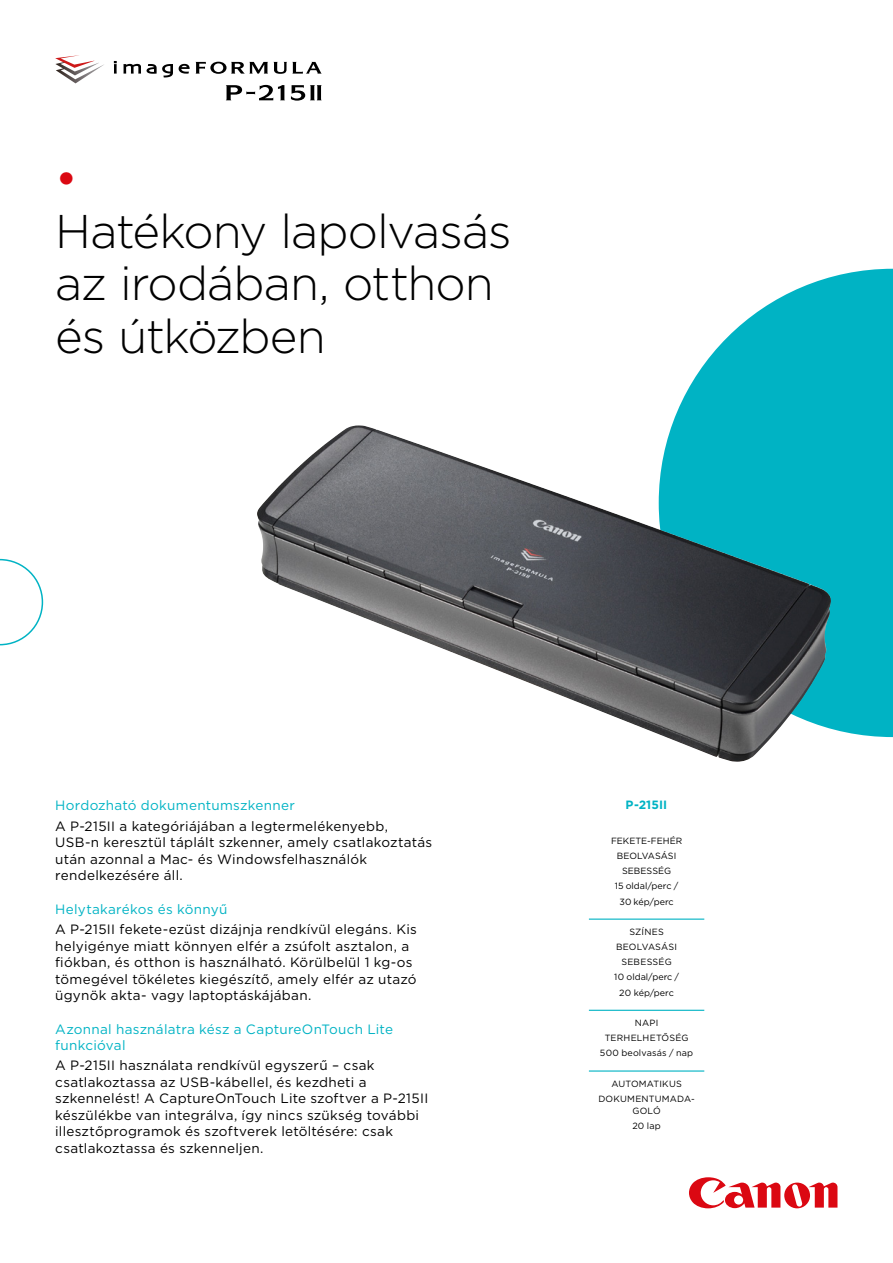
<style>
.page{position:relative;width:893px;height:1263px;background:#fff}
.page>*{position:absolute;margin:0;border:0;box-sizing:border-box;transform-origin:0 0}
.t1{font:300 47.25px/52.5px "Gotham";letter-spacing:-.025em;color:#000}
.t2{font:47.25px "Gotham";color:#db0812}
.t3{font:13.5px/16.5px "Gotham";letter-spacing:.02em;color:#000}
.t4{font:13.5px/16.2px "Gotham";letter-spacing:.02em;color:#00b3c4}
.t5{font:700 12px "Gotham";letter-spacing:.01em;color:#00b3c4}
.t6{font:9px/15.1px "Gotham";letter-spacing:.01em;color:#000;text-align:center}
</style>
<div class="page">
<svg style="left:689px;top:1177px;width:148px;height:31px"></svg>
<svg style="left:672px;top:269px;width:221px;height:468px;fill:#00b3c4"></svg>
<svg style="left:0;top:559px;width:43px;height:86px"></svg>
<hr style="left:589px;top:918px;width:115px;height:2px;background:#00b3c4">
<hr style="left:589px;top:1010px;width:115px;height:1px;background:#00b3c4">
<hr style="left:589px;top:1070px;width:115px;height:1px;background:#00b3c4">
<img style="left:257px;top:425px;width:575px;height:337px">
<svg style="left:55px;top:62px;width:49px;height:21px"></svg>
<svg style="left:114px;top:61px;width:3px;height:13px"></svg>
<svg style="left:123px;top:64px;width:18px;height:10px"></svg>
<svg style="left:147px;top:64px;width:26px;height:13px"></svg>
<svg style="left:179px;top:62px;width:143px;height:12px"></svg>
<svg style="left:226px;top:85px;width:59px;height:15px"></svg>
<svg style="left:291px;top:85px;width:31px;height:16px"></svg>
<h1 class="t2" style="left:55px;top:148px;width:24px">•</h1>
<h1 class="t1" style="left:55px;top:203px;width:458px">Hatékony lapolvasás az irodában, otthon és útközben</h1>
<p class="t4" style="left:55px;top:797px;width:241px">Hordozható dokumentumszkenner</p>
<p class="t3" style="left:55px;top:817px;width:379px">A P-215II a kategóriájában a legtermelékenyebb, USB-n keresztül táplált szkenner, amely csatlakoztatás után azonnal a Mac- és Windowsfelhasználók rendelkezésére áll.</p>
<p class="t4" style="left:55px;top:900px;width:174px">Helytakarékos és könnyű</p>
<p class="t3" style="left:55px;top:921px;width:363px">A P-215II fekete-ezüst dizájnja rendkívül elegáns. Kis helyigénye miatt könnyen elfér a zsúfolt asztalon, a fiókban, és otthon is használható. Körülbelül 1 kg-os tömegével tökéletes kiegészítő, amely elfér az utazó ügynök akta- vagy laptoptáskájában.</p>
<p class="t4" style="left:55px;top:1020px;width:339px">Azonnal használatra kész a CaptureOnTouch Lite funkcióval</p>
<p class="t3" style="left:55px;top:1057px;width:375px">A P-215II használata rendkívül egyszerű – csak csatlakoztassa az USB-kábellel, és kezdheti a szkennelést! A CaptureOnTouch Lite szoftver a P-215II készülékbe van integrálva, így nincs szükség további illesztőprogramok és szoftverek letöltésére: csak csatlakoztassa és szkenneljen.</p>
<p class="t5" style="left:626px;top:797px;width:43px">P-215II</p>
<p class="t6" style="left:611px;top:833px;width:73px">FEKETE-FEHÉR<br>BEOLVASÁSI<br>SEBESSÉG<br>15 oldal/perc /<br>30 kép/perc</p>
<p class="t6" style="left:614px;top:924px;width:66px">SZÍNES<br>BEOLVASÁSI<br>SEBESSÉG<br>10 oldal/perc /<br>20 kép/perc</p>
<p class="t6" style="left:600px;top:1015px;width:95px">NAPI<br>TERHELHETŐSÉG<br>500 beolvasás / nap</p>
<p class="t6" style="left:598px;top:1076px;width:98px">AUTOMATIKUS<br>DOKUMENTUMADA-</p>
<p class="t6" style="left:632px;top:1103px;width:30px;text-align:left">GOLÓ<br>20 lap</p>
</div>
